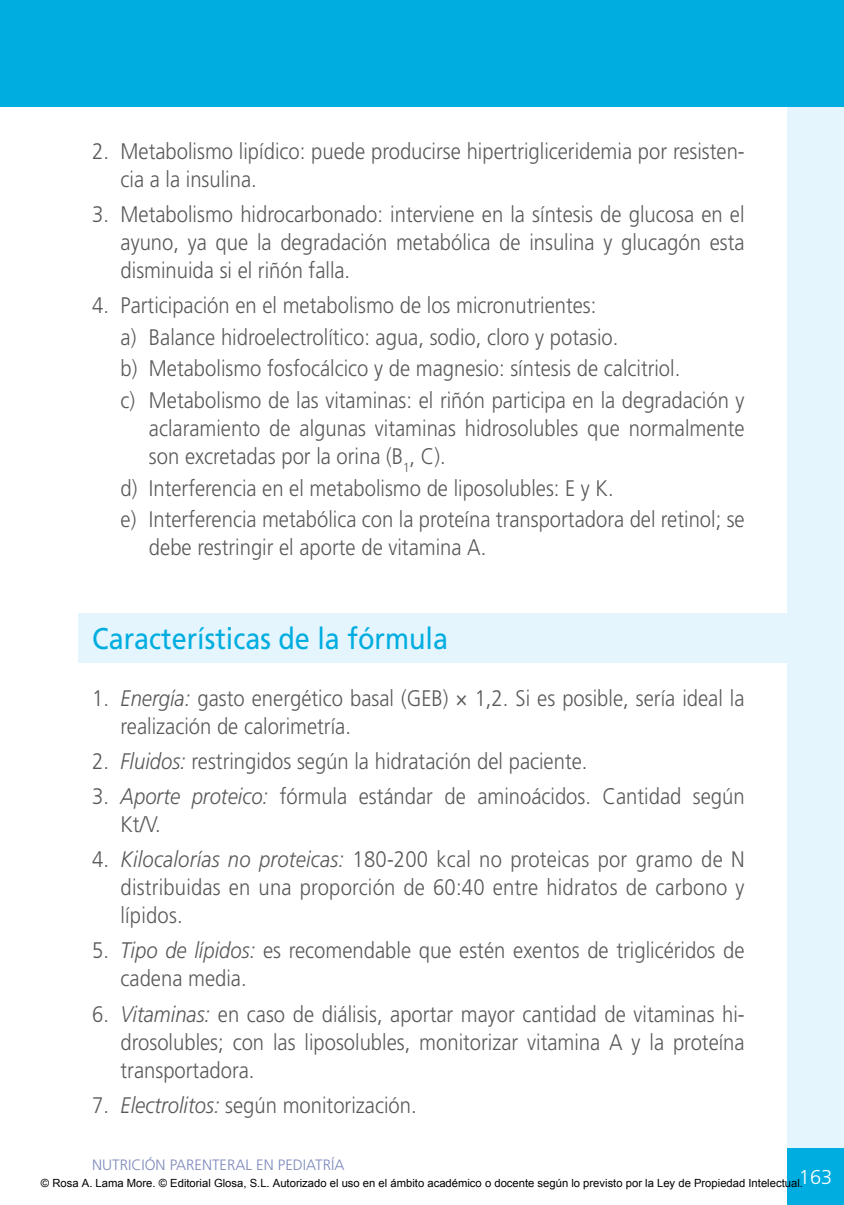
<style>
.page{position:relative;width:844px;height:1205px;background:#fff}
.page>*{position:absolute;margin:0;border:0;box-sizing:border-box;transform-origin:0 0}
.t1{font:30px "Frutiger";color:#00ade0;scale:.9 1}
.t2{font:300 22.5px/28px "Frutiger";color:#58595b;scale:.9 1}
.t3{font:300 20px "Frutiger";color:#fff}
.t4{font:300 15px "Frutiger";color:#7e89bb}
.t5{font:11.25px "Arial";color:#000}
.s1{font-style:italic}
</style>
<div class="page">
<div style="left:787px;top:0;width:56px;height:1205px;background:#e4f5fd"></div>
<div style="left:0;top:0;width:843px;height:106px;background:#00ade0"></div>
<div style="left:787px;top:1148px;width:56px;height:57px;background:#00ade0"></div>
<div style="left:78px;top:614px;width:765px;height:49px;background:#e4f5fd"></div>
<p class="t2" style="left:120px;top:137px;width:694px;text-indent:-28px">2. Metabolismo lipídico: puede producirse hipertrigliceridemia por resisten&shy;cia a la insulina.</p>
<p class="t2" style="left:120px;top:200px;width:694px;text-align:justify;text-indent:-28px">3. Metabolismo hidrocarbonado: interviene en la síntesis de glucosa en el ayuno, ya que la degradación metabólica de insulina y glucagón esta disminuida si el riñón falla.</p>
<p class="t2" style="left:120px;top:290px;width:694px;line-height:31.5px;text-indent:-28px">4. Participación en el metabolismo de los micronutrientes:<br>a) Balance hidroelectrolítico: agua, sodio, cloro y potasio.<br>b) Metabolismo fosfocálcico y de magnesio: síntesis de calcitriol.<br>c) Metabolismo de las vitaminas: el riñón participa en la degradación y</p>
<p class="t2" style="left:149px;top:414px;width:663px">aclaramiento de algunas vitaminas hidrosolubles que normalmente son excretadas por la orina (B<sub>1</sub>, C).</p>
<p class="t2" style="left:120px;top:472px;width:694px;line-height:31.5px">d) I nterferencia en el metabolismo de liposolubles: E y K.<br>e) I nterferencia metabólica con la proteína transportadora del retinol; se</p>
<p class="t2" style="left:149px;top:534px;width:376px">debe restringir el aporte de vitamina A.</p>
<h1 class="t1" style="left:92px;top:621px;width:397px">Características de la fórmula</h1>
<p class="t2" style="left:120px;top:684px;width:694px;text-indent:-28px">1. <span class="s1">Energía:</span> gasto energético basal (GEB) × 1,2. Si es posible, sería ideal la realización de calorimetría.</p>
<p class="t2" style="left:92px;top:747px;width:551px">2. <span class="s1">Fluidos:</span> restringidos según la hidratación del paciente.</p>
<p class="t2" style="left:120px;top:782px;width:694px;text-indent:-28px">3. <span class="s1">Aporte proteico:</span> fórmula estándar de aminoácidos. Cantidad según<br>Kt/V.</p>
<p class="t2" style="left:120px;top:845px;width:694px;text-indent:-28px">4. <span class="s1">Kilocalorías no proteicas:</span> 180-200 kcal no proteicas por gramo de N distribuidas en una proporción de 60:40 entre hidratos de carbono y lípidos.</p>
<p class="t2" style="left:120px;top:937px;width:694px;text-indent:-28px">5. <span class="s1">Tipo de lípidos:</span> es recomendable que estén exentos de triglicéridos de cadena media.</p>
<p class="t2" style="left:120px;top:1000px;width:694px;text-align:justify;text-indent:-28px">6. <span class="s1">Vitaminas:</span> en caso de diálisis, aportar mayor cantidad de vitaminas hi&shy;drosolubles; con las liposolubles, monitorizar vitamina A y la proteína transportadora.</p>
<p class="t2" style="left:92px;top:1091px;width:362px">7. <span class="s1">Electrolitos:</span> según monitorización.</p>
<p class="t4" style="left:92px;top:1156px;width:254px">nutrición parenteral en pediatría</p>
<p class="t3" style="left:798px;top:1166px;width:35px">163</p>
<p class="t5" style="left:41px;top:1175px;width:763px">© Rosa A. Lama More. © Editorial Glosa, S.L. Autorizado el uso en el ámbito académico o docente según lo previsto por la Ley de Propiedad Intelectual.</p>
</div>
